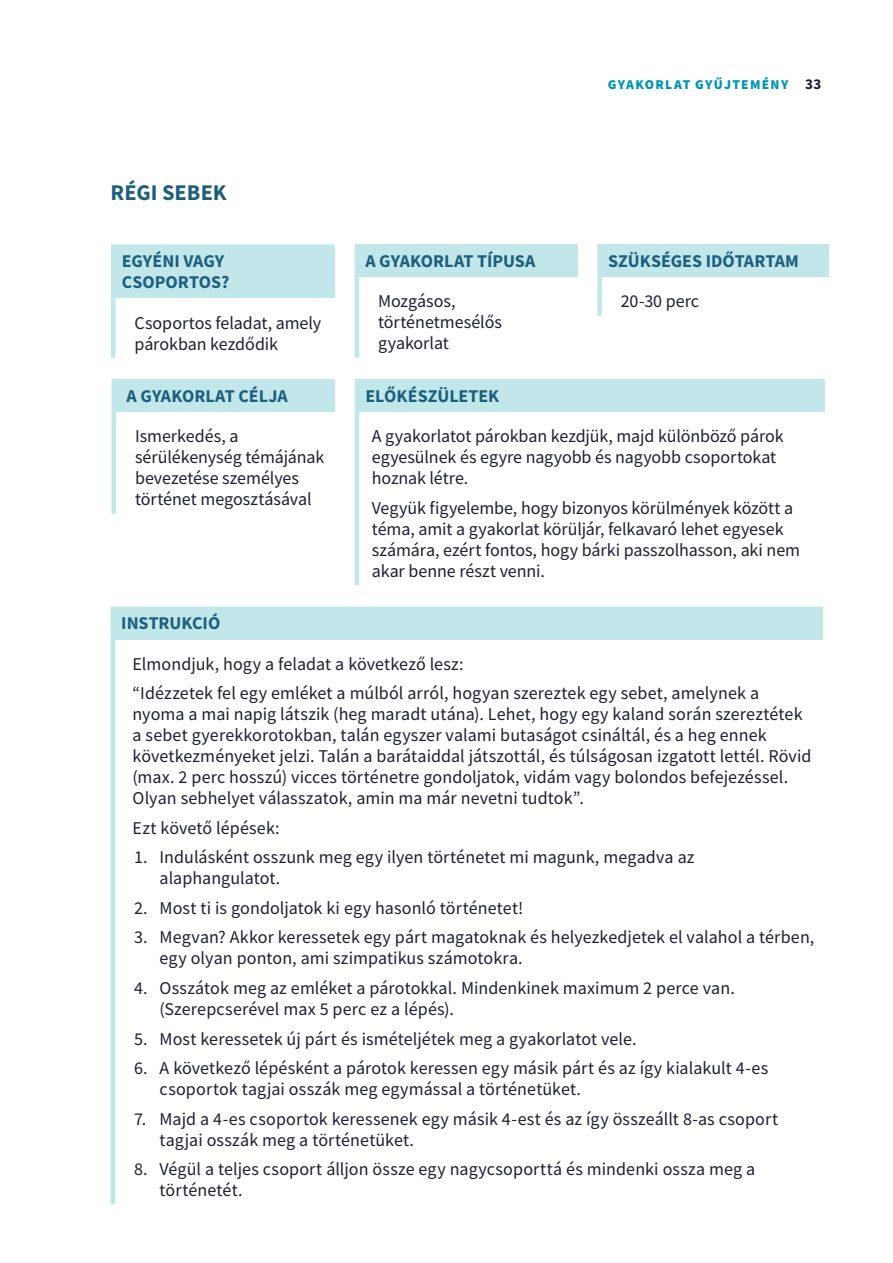
<style>
.page{position:relative;width:893px;height:1263px;background:#fff}
.page>*{position:absolute;margin:0;border:0;box-sizing:border-box;transform-origin:0 0}
.t1{font:700 22.5px "Source Sans Pro";color:#1d5f7c}
.t2{font:18px/21px "Source Sans Pro";letter-spacing:.005em;color:#1d1f32}
.t3{font:700 18px/21px "Source Sans Pro";color:#1d5f7c}
.t4{font:900 13.5px "Source Sans Pro";letter-spacing:.095em;color:#0096b1}
.s1{font-weight:700;font-size:15px;color:#1d1f32}
</style>
<div class="page">
<div style="left:113px;top:609px;width:710px;height:30px;background:#c1e7eb"></div>
<hr style="left:111px;top:607px;width:712px;height:4px;background:#c1e7eb">
<hr style="left:111px;top:611px;width:4px;height:28px;background:#c1e7eb">
<hr style="left:111px;top:639px;width:4px;height:565px;background:#c1e7eb">
<div style="left:357px;top:246px;width:221px;height:31px;background:#c1e7eb"></div>
<hr style="left:355px;top:244px;width:223px;height:4px;background:#c1e7eb">
<hr style="left:355px;top:248px;width:4px;height:29px;background:#c1e7eb">
<hr style="left:355px;top:277px;width:4px;height:81px;background:#c1e7eb">
<div style="left:114px;top:381px;width:220px;height:31px;background:#c1e7eb"></div>
<hr style="left:112px;top:379px;width:222px;height:4px;background:#c1e7eb">
<hr style="left:112px;top:383px;width:4px;height:29px;background:#c1e7eb">
<hr style="left:112px;top:412px;width:4px;height:102px;background:#c1e7eb">
<div style="left:357px;top:381px;width:468px;height:31px;background:#c1e7eb"></div>
<hr style="left:355px;top:379px;width:470px;height:4px;background:#c1e7eb">
<hr style="left:355px;top:383px;width:4px;height:29px;background:#c1e7eb">
<hr style="left:355px;top:412px;width:4px;height:173px;background:#c1e7eb">
<div style="left:600px;top:246px;width:229px;height:31px;background:#c1e7eb"></div>
<hr style="left:597px;top:244px;width:232px;height:4px;background:#c1e7eb">
<div style="left:597px;top:248px;width:5px;height:29px;background:#c1e7eb"></div>
<div style="left:597px;top:277px;width:5px;height:39px;background:#c1e7eb"></div>
<div style="left:113px;top:247px;width:221px;height:51px;background:#c1e7eb"></div>
<div style="left:111px;top:244px;width:223px;height:5px;background:#c1e7eb"></div>
<hr style="left:111px;top:249px;width:4px;height:49px;background:#c1e7eb">
<hr style="left:111px;top:298px;width:4px;height:60px;background:#c1e7eb">
<p class="t1" style="left:111px;top:178px;width:118px">RÉGI SEBEK</p>
<p class="t3" style="left:122px;top:250px;width:109px">EGYÉNI VAGY<br>CSOPORTOS?</p>
<p class="t2" style="left:135px;top:312px;width:188px">Csoportos feladat, amely párokban kezdődik</p>
<p class="t3" style="left:127px;top:385px;width:163px">A GYAKORLAT CÉLJA</p>
<p class="t2" style="left:135px;top:426px;width:191px">Ismerkedés, a sérülékenység témájának bevezetése személyes történet megosztásával</p>
<p class="t3" style="left:365px;top:250px;width:171px">A GYAKORLAT TÍPUSA</p>
<p class="t2" style="left:378px;top:291px;width:125px">Mozgásos, történetmesélős gyakorlat</p>
<p class="t4" style="left:608px;top:75px;width:215px">GYAKORLAT GYŰJTEMÉNY <span class="s1">33</span></p>
<p class="t3" style="left:608px;top:250px;width:192px">SZÜKSÉGES IDŐTARTAM</p>
<p class="t2" style="left:621px;top:291px;width:80px">20-30 perc</p>
<p class="t3" style="left:365px;top:385px;width:135px">ELŐKÉSZÜLETEK</p>
<p class="t2" style="left:372px;top:426px;width:413px">A gyakorlatot párokban kezdjük, majd különböző párok egyesülnek és egyre nagyobb és nagyobb csoportokat hoznak létre.</p>
<p class="t2" style="left:372px;top:497px;width:430px">Vegyük figyelembe, hogy bizonyos körülmények között a téma, amit a gyakorlat körüljár, felkavaró lehet egyesek számára, ezért fontos, hogy bárki passzolhasson, aki nem akar benne részt venni.</p>
<p class="t3" style="left:121px;top:613px;width:100px">INSTRUKCIÓ</p>
<p class="t2" style="left:133px;top:649px;width:628px;line-height:29.5px">Elmondjuk, hogy a feladat a következő lesz:<br>“Idézzetek fel egy emléket a múlból arról, hogyan szereztek egy sebet, amelynek a</p>
<p class="t2" style="left:133px;top:704px;width:680px">nyoma a mai napig látszik (heg maradt utána). Lehet, hogy egy kaland során szereztétek a sebet gyerekkorotokban, talán egyszer valami butaságot csináltál, és a heg ennek következményeket jelzi. Talán a barátaiddal játszottál, és túlságosan izgatott lettél. Rövid (max. 2 perc hosszú) vicces történetre gondoljatok, vidám vagy bolondos befejezéssel.<br>Olyan sebhelyet válasszatok, amin ma már nevetni tudtok”.</p>
<p class="t2" style="left:133px;top:817px;width:149px">Ezt követő lépések:</p>
<p class="t2" style="left:160px;top:847px;width:536px;text-indent:-26px">1. Indulásként osszunk meg egy ilyen történetet mi magunk, megadva az alaphangulatot.</p>
<p class="t2" style="left:134px;top:897px;width:391px">2. Most ti is gondoljatok ki egy hasonló történetet!</p>
<p class="t2" style="left:160px;top:927px;width:656px;text-indent:-26px">3. Megvan? Akkor keressetek egy párt magatoknak és helyezkedjetek el valahol a térben, egy olyan ponton, ami szimpatikus számotokra.</p>
<p class="t2" style="left:160px;top:977px;width:577px;text-indent:-26px">4. Osszátok meg az emléket a párotokkal. Mindenkinek maximum 2 perce van. (Szerepcserével max 5 perc ez a lépés).</p>
<p class="t2" style="left:134px;top:1028px;width:504px">5. Most keressetek új párt és ismételjétek meg a gyakorlatot vele.</p>
<p class="t2" style="left:160px;top:1057px;width:610px;text-indent:-26px">6. A következő lépésként a párotok keressen egy másik párt és az így kialakult 4-es csoportok tagjai osszák meg egymással a történetüket.</p>
<p class="t2" style="left:160px;top:1108px;width:620px;text-indent:-26px">7. Majd a 4-es csoportok keressenek egy másik 4-est és az így összeállt 8-as csoport tagjai osszák meg a történetüket.</p>
<p class="t2" style="left:160px;top:1158px;width:597px;text-indent:-26px">8. Végül a teljes csoport álljon össze egy nagycsoporttá és mindenki ossza meg a történetét.</p>
</div>
